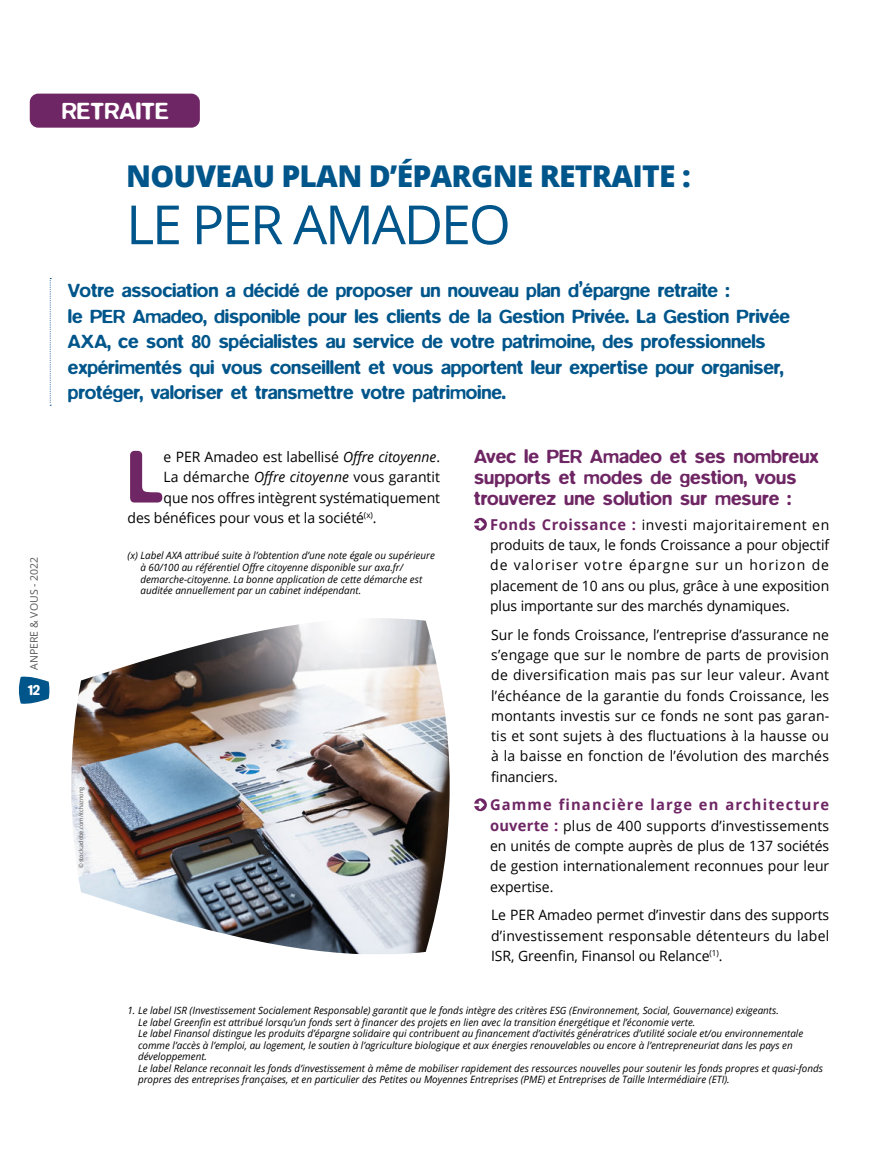
<style>
.page{position:relative;width:893px;height:1149px;background:#fff}
.page>*{position:absolute;margin:0;border:0;box-sizing:border-box;transform-origin:0 0}
.t1{font:500 73.95px "Blur";color:#6f2664}
.t2{font:54px "Open Sans";letter-spacing:-.04em;color:#00568b}
.t3{font:800 30px "Open Sans";letter-spacing:-.025em;color:#00568b}
.t4{font:500 24px "Blur";color:#fff}
.t5{font:500 19.5px/25.5px "Blur";letter-spacing:-.01em;color:#00568b}
.t6{font:500 19.5px/21.3px "Blur";color:#6f2664}
.t7{font:700 15px "Open Sans";letter-spacing:.08em;color:#6f2664}
.t8{font:500 15px "Blur";color:#fff}
.t9{font:14.25px/20.2px "Open Sans";letter-spacing:-.005em;color:#000;text-align:justify}
.t10{font:10.5px "Open Sans";color:#575756}
.t11{font:italic 10.05px/11.6px "Open Sans";color:#000}
.t12{font:6px "Open Sans";letter-spacing:-.005em;color:#575756;scale:.95 1}
.s1{font-style:italic}
.s2{font-weight:700;font-size:15px;color:#6f2664}
</style>
<div class="page">
<svg style="left:18px;top:676px;width:32px;height:28px"></svg>
<div style="left:30px;top:94px;width:170px;height:34px;background:#6f2664;border-radius:9px"></div>
<svg style="left:50px;top:278px;width:1px;height:127px"></svg>
<svg style="left:474px;top:517px;width:13px;height:13px"></svg>
<svg style="left:474px;top:798px;width:13px;height:13px"></svg>
<img style="left:71px;top:618px;width:379px;height:335px">
<p class="t10" style="left:28px;top:669px;width:114px;rotate:-90deg">ANPERE &amp; VOUS - 2022</p>
<h3 class="t8" style="left:28px;top:680px;width:14px">12</h3>
<h3 class="t4" style="left:62px;top:97px;width:108px">RETRAITE</h3>
<h3 class="t3" style="left:126px;top:164px;width:566px">NOUVEAU PLAN D’ÉPARGNE RETRAITE :</h3>
<h2 class="t2" style="left:126px;top:203px;width:386px">LE PER AMADEO</h2>
<p class="t5" style="left:68px;top:277px;width:724px">Votre association a décidé de proposer un nouveau plan d’épargne retraite :<br>le PER Amadeo, disponible pour les clients de la Gestion Privée. La Gestion Privée AXA, ce sont 80 spécialistes au service de votre patrimoine, des professionnels expérimentés qui vous conseillent et vous apportent leur expertise pour organiser, protéger, valoriser et transmettre votre patrimoine.</p>
<p class="t12" style="left:78px;top:868px;width:88px;rotate:-90deg">© stock.adobe.com/itchaznong</p>
<h1 class="t1" style="left:128px;top:434px;width:38px">L</h1>
<h3 class="t9" style="left:164px;top:448px;width:278px">e PER Amadeo est labellisé <span class="s1">Offre citoyenne</span>.</h3>
<h3 class="t9" style="left:164px;top:468px;width:278px">La démarche <span class="s1">Offre citoyenne</span> vous garantit</h3>
<h3 class="t9" style="left:164px;top:486px;width:278px">que nos offres intègrent systématiquement</h3>
<h3 class="t9" style="left:128px;top:507px;width:251px">des bénéfices pour vous et la société<sup>(x)</sup>.</h3>
<p class="t11" style="left:140px;top:549px;width:296px;text-indent:-13px">(x) Label AXA attribué suite à l’obtention d’une note égale ou supérieure à 60/100 au référentiel Offre citoyenne disponible sur axa.fr/ demarche-citoyenne. La bonne application de cette démarche est auditée annuellement par un cabinet indépendant.</p>
<h3 class="t6" style="left:474px;top:445px;width:346px">Avec le PER Amadeo et ses nombreux supports et modes de gestion, vous trouverez une solution sur mesure :</h3>
<p class="t9" style="left:490px;top:516px;width:341px"><span class="s2">Fonds Croissance :</span> investi majoritairement en produits de taux, le fonds Croissance a pour objectif de valoriser votre épargne sur un horizon de placement de 10 ans ou plus, grâce à une exposition plus importante sur des marchés dynamiques.</p>
<p class="t9" style="left:491px;top:625px;width:340px">Sur le fonds Croissance, l’entreprise d’assurance ne s’engage que sur le nombre de parts de provision de diversification mais pas sur leur valeur. Avant l’échéance de la garantie du fonds Croissance, les montants investis sur ce fonds ne sont pas garan&shy;tis et sont sujets à des fluctuations à la hausse ou à la baisse en fonction de l’évolution des marchés financiers.</p>
<h3 class="t7" style="left:490px;top:798px;width:341px">Gamme financière large en architecture</h3>
<h3 class="t9" style="left:490px;top:816px;width:341px"><span class="s2">ouverte :</span> plus de 400 supports d’investissements en unités de compte auprès de plus de 137 sociétés de gestion internationalement reconnues pour leur expertise.</h3>
<h3 class="t9" style="left:491px;top:906px;width:340px">Le PER Amadeo permet d’investir dans des supports d’investissement responsable détenteurs du label ISR, Greenfin, Finansol ou Relance<sup>(1)</sup>.</h3>
<p class="t11" style="left:138px;top:1004px;width:686px;text-indent:-10px">1. Le label ISR (Investissement Socialement Responsable) garantit que le fonds intègre des critères ESG (Environnement, Social, Gouvernance) exigeants.<br>Le label Greenfin est attribué lorsqu’un fonds sert à financer des projets en lien avec la transition énergétique et l’économie verte.<br>Le label Finansol distingue les produits d’épargne solidaire qui contribuent au financement d’activités génératrices d’utilité sociale et/ou environnementale comme l’accès à l’emploi, au logement, le soutien à l’agriculture biologique et aux énergies renouvelables ou encore à l’entrepreneuriat dans les pays en développement.<br>Le label Relance reconnait les fonds d’investissement à même de mobiliser rapidement des ressources nouvelles pour soutenir les fonds propres et quasi-fonds propres des entreprises françaises, et en particulier des Petites ou Moyennes Entreprises (PME) et Entreprises de Taille Intermédiaire (ETI).</p>
</div>
